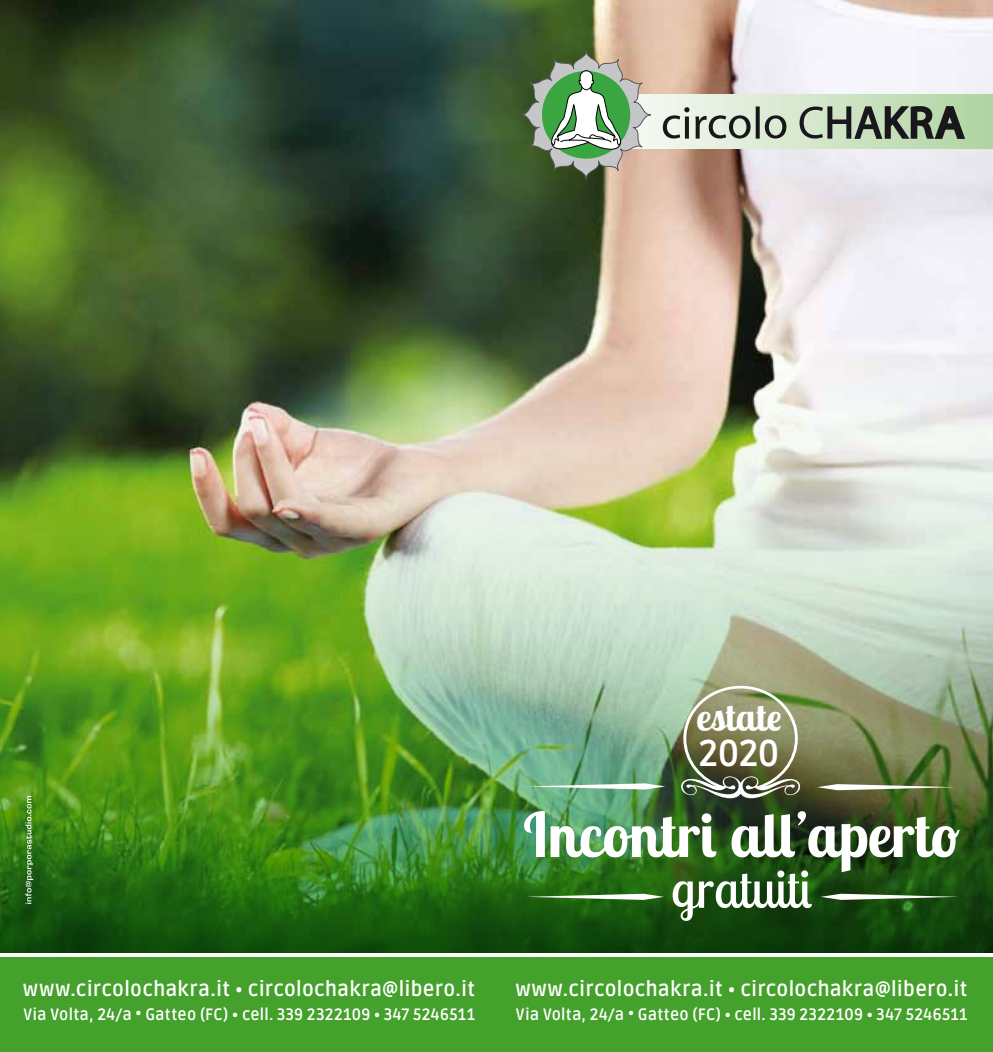
<style>
.page{position:relative;width:993px;height:1052px;background:#fff}
.page>*{position:absolute;margin:0;border:0;box-sizing:border-box;transform-origin:0 0}
.t1{font:700 61.25px "Lobster Two";color:#fff}
.t2{font:52.5px "Lobster Two";color:#fff}
.t3{font:700 38.5px "Lobster Two";color:#fff}
.t4{font:700 37.27px "Ruda";color:#fff;scale:.94 1}
.t5{font:700 21px "Ruda";letter-spacing:.015em;color:#fff;scale:.94 1}
.t6{font:700 16.45px "Ruda";letter-spacing:.02em;color:#fff;scale:.94 1}
</style>
<div class="page">
<img style="left:0;top:0;width:992px;height:268px">
<img style="left:0;top:268px;width:992px;height:684px">
<div style="left:0;top:957px;width:992px;height:95px;background:#44a12b"></div>
<svg style="left:651px;top:95px;width:341px;height:54px;background:#cfe4c6"></svg>
<svg style="left:662px;top:106px;width:302px;height:33px;background:#939e8f"></svg>
<svg style="left:520px;top:50px;width:131px;height:129px;background:#8da482"></svg>
<svg style="left:525px;top:893px;width:138px;height:7px"></svg>
<svg style="left:820px;top:893px;width:138px;height:7px"></svg>
<img style="left:675px;top:686px;width:129px;height:112px">
<svg style="left:527px;top:783px;width:138px;height:6px"></svg>
<svg style="left:817px;top:784px;width:138px;height:6px"></svg>
<svg style="left:25px;top:796px;width:8px;height:108px"></svg>
<p class="t5" style="left:23px;top:977px;width:482px">www.circolochakra.it <sub>•</sub> circolochakra@libero.it</p>
<p class="t6" style="left:23px;top:1005px;width:481px">Via Volta, 24/a • Gatteo (FC) • cell. 339 2322109 • 347 5246511</p>
<h3 class="t3" style="left:695px;top:692px;width:87px">estate</h3>
<h3 class="t4" style="left:698px;top:732px;width:87px">2020</h3>
<h1 class="t1" style="left:523px;top:795px;width:435px">Incontri all’aperto</h1>
<h2 class="t2" style="left:670px;top:855px;width:141px">gratuiti</h2>
<p class="t5" style="left:515px;top:977px;width:482px">www.circolochakra.it <sub>•</sub> circolochakra@libero.it</p>
<p class="t6" style="left:515px;top:1005px;width:481px">Via Volta, 24/a • Gatteo (FC) • cell. 339 2322109 • 347 5246511</p>
</div>
